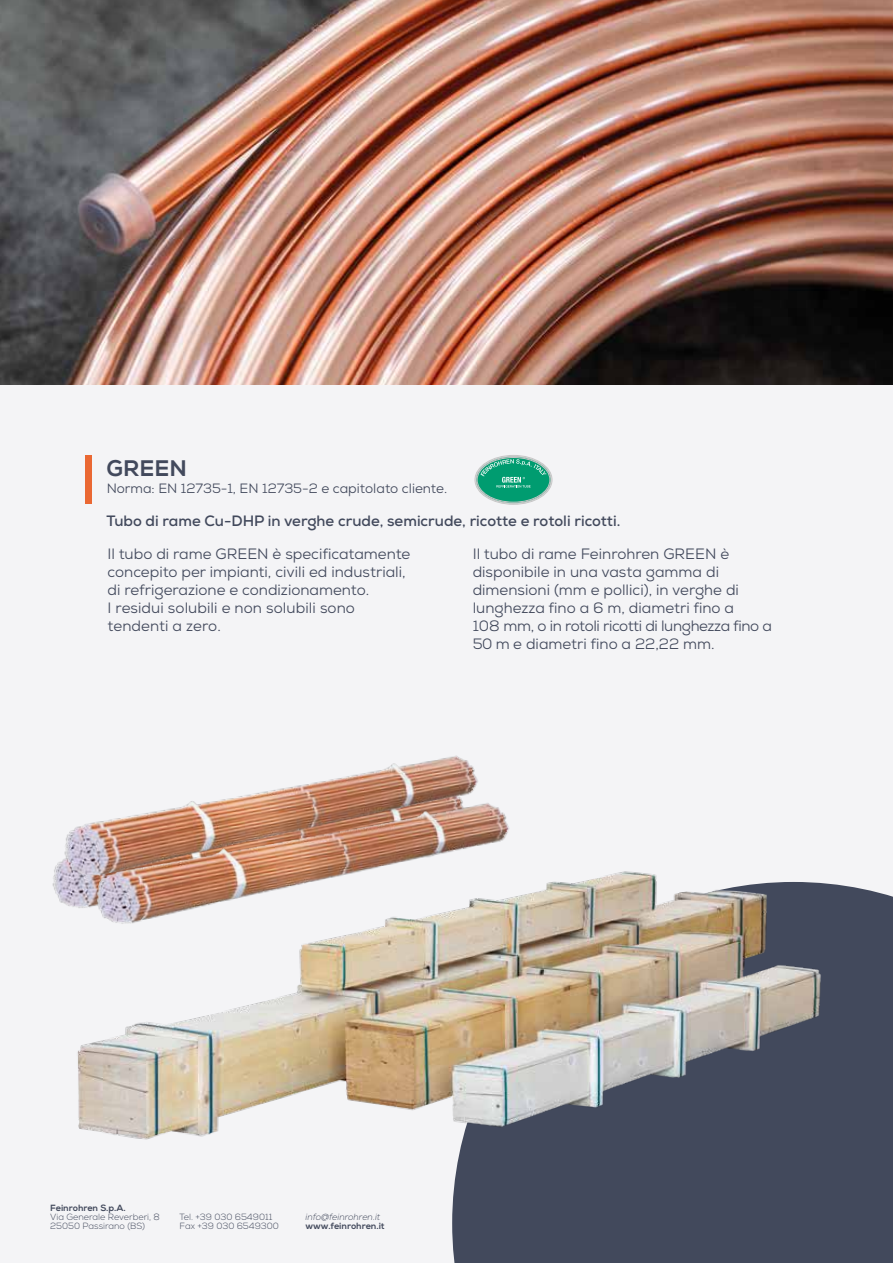
<style>
.page{position:relative;width:893px;height:1263px;background:#f4f4f6}
.page>*{position:absolute;margin:0;border:0;box-sizing:border-box;transform-origin:0 0}
.t1{font:800 22.5px "Nexa";color:#42495c}
.t2{font:15px/18px "Nexa";color:#42495c}
.t3{font:700 15px "Nexa";color:#42495c}
.t4{font:13.5px "Nexa";color:#42495c}
.t5{font:300 9px/9px "Nexa";color:#42495c}
.t6{font:800 9px "Nexa";color:#42495c}
.t7{font:italic 300 9px "Nexa";color:#42495c}
</style>
<div class="page">
<div style="left:452px;top:884px;width:441px;height:379px;background:#42495c"></div>
<img style="left:0;top:0;width:893px;height:385px">
<img style="left:52px;top:755px;width:786px;height:472px">
<svg style="left:475px;top:455px;width:77px;height:49px"></svg>
<div style="left:85px;top:455px;width:7px;height:49px;background:#ea6833"></div>
<h1 class="t1" style="left:107px;top:455px;width:82px">GREEN</h1>
<p class="t4" style="left:107px;top:479px;width:342px">Norma: EN 12735-1, EN 12735-2 e capitolato cliente.</p>
<p class="t3" style="left:107px;top:511px;width:515px">Tubo di rame Cu-DHP in verghe crude, semicrude, ricotte e rotoli ricotti.</p>
<p class="t2" style="left:108px;top:545px;width:304px">Il tubo di rame GREEN è specificatamente concepito per impianti, civili ed industriali, di refrigerazione e condizionamento.<br>I residui solubili e non solubili sono tendenti a zero.</p>
<p class="t2" style="left:473px;top:545px;width:301px">Il tubo di rame Feinrohren GREEN è disponibile in una vasta gamma di dimensioni (mm e pollici), in verghe di lunghezza fino a 6 m, diametri fino a<br>108 mm, o in rotoli ricotti di lunghezza fino a 50 m e diametri fino a 22,22 mm.</p>
<p class="t6" style="left:50px;top:1202px;width:77px">Feinrohren S.p.A.</p>
<p class="t5" style="left:50px;top:1213px;width:111px">Via Generale Reverberi, 8<br>25050 Passirano (BS)</p>
<p class="t5" style="left:180px;top:1212px;width:101px">Tel. +39 030 6549011<br>Fax +39 030 6549300</p>
<p class="t7" style="left:306px;top:1211px;width:76px">info@feinrohren.it</p>
<p class="t6" style="left:306px;top:1220px;width:81px">www.feinrohren.it</p>
</div>
